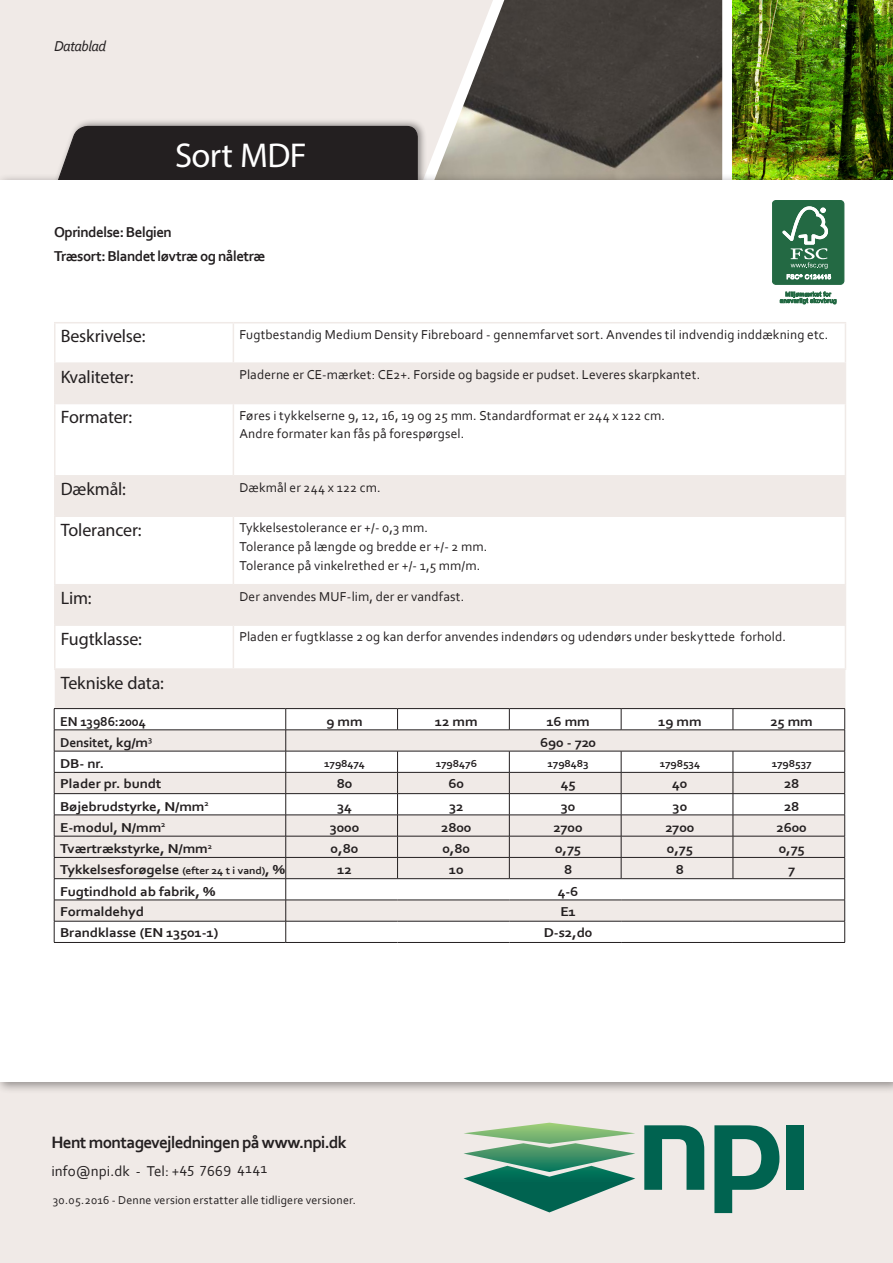
<style>
.page{position:relative;width:893px;height:1263px;background:#f0eae7}
.page>*{position:absolute;margin:0;border:0;box-sizing:border-box;transform-origin:0 0}
.Normal{font:34.65px "Myriad Pro";letter-spacing:-.02em;color:#fff}
.t1{font:18px "Myriad Pro";letter-spacing:-.01em;color:#231f20}
.t2{font:700 17.25px "Corbel";letter-spacing:-.04em;color:#231f20}
.t3{font:700 15px "Corbel";letter-spacing:-.03em;color:#231f20}
.t4{font:15px "Corbel";letter-spacing:.005em;color:#231f20}
.t5{font:italic 15px "Corbel";letter-spacing:-.04em;color:#231f20}
.t6{font:13.5px "Corbel";letter-spacing:.01em;color:#231f20}
.Brød{font:700 13.5px "Corbel";letter-spacing:-.01em;color:#231f20;scale:1.1 1}
.Brød-2{font:700 13.5px "Corbel";letter-spacing:-.01em;color:#231f20}
.t7{font:12px "Corbel";letter-spacing:.015em;color:#231f20}
.Brød-3{font:700 10.5px "Corbel";letter-spacing:-.01em;color:#231f20;scale:1.1 1}
.s1{font-size:10.5px}
</style>
<div class="page">
<svg style="left:428px;top:0;width:304px;height:174px;background:#77726c"></svg>
<div style="left:51px;top:118px;width:377px;height:87px;background:#231f20;opacity:.45"></div>
<div style="left:52px;top:125px;width:366px;height:49px;background:#231f20"></div>
<div style="left:0;top:180px;width:893px;height:901px;background:#fff"></div>
<svg style="left:55px;top:364px;width:790px;height:344px;fill:#f0eae7"></svg>
<svg style="left:56px;top:626px;width:789px;height:42px"></svg>
<hr style="left:54px;top:322px;width:179px;height:1px;background:#f0eae7">
<hr style="left:54px;top:323px;width:2px;height:39px;background:#f0eae7">
<hr style="left:233px;top:322px;width:613px;height:1px;background:#f0eae7">
<hr style="left:233px;top:323px;width:1px;height:39px;background:#f0eae7">
<hr style="left:845px;top:323px;width:1px;height:39px;background:#f0eae7">
<hr style="left:54px;top:362px;width:179px;height:2px;background:#f0eae7">
<hr style="left:54px;top:364px;width:2px;height:39px;background:#f0eae7">
<hr style="left:233px;top:362px;width:613px;height:2px;background:#f0eae7">
<hr style="left:233px;top:364px;width:1px;height:39px;background:#f0eae7">
<hr style="left:845px;top:364px;width:1px;height:39px;background:#f0eae7">
<hr style="left:54px;top:403px;width:179px;height:1px;background:#f0eae7">
<hr style="left:54px;top:404px;width:2px;height:71px;background:#f0eae7">
<hr style="left:233px;top:403px;width:613px;height:1px;background:#f0eae7">
<hr style="left:233px;top:404px;width:1px;height:71px;background:#f0eae7">
<hr style="left:845px;top:404px;width:1px;height:71px;background:#f0eae7">
<hr style="left:54px;top:475px;width:179px;height:2px;background:#f0eae7">
<hr style="left:54px;top:477px;width:2px;height:38px;background:#f0eae7">
<hr style="left:233px;top:475px;width:613px;height:2px;background:#f0eae7">
<hr style="left:233px;top:477px;width:1px;height:38px;background:#f0eae7">
<hr style="left:845px;top:477px;width:1px;height:38px;background:#f0eae7">
<hr style="left:54px;top:515px;width:179px;height:2px;background:#f0eae7">
<hr style="left:54px;top:517px;width:2px;height:67px;background:#f0eae7">
<hr style="left:233px;top:515px;width:613px;height:2px;background:#f0eae7">
<hr style="left:233px;top:517px;width:1px;height:67px;background:#f0eae7">
<hr style="left:845px;top:517px;width:1px;height:67px;background:#f0eae7">
<hr style="left:54px;top:584px;width:179px;height:1px;background:#f0eae7">
<hr style="left:54px;top:585px;width:2px;height:39px;background:#f0eae7">
<hr style="left:233px;top:584px;width:613px;height:1px;background:#f0eae7">
<hr style="left:233px;top:585px;width:1px;height:39px;background:#f0eae7">
<hr style="left:845px;top:585px;width:1px;height:39px;background:#f0eae7">
<hr style="left:54px;top:624px;width:179px;height:2px;background:#f0eae7">
<hr style="left:54px;top:626px;width:2px;height:42px;background:#f0eae7">
<hr style="left:233px;top:624px;width:613px;height:2px;background:#f0eae7">
<hr style="left:233px;top:626px;width:1px;height:42px;background:#f0eae7">
<hr style="left:845px;top:626px;width:1px;height:42px;background:#f0eae7">
<hr style="left:54px;top:668px;width:179px;height:2px;background:#f0eae7">
<hr style="left:233px;top:668px;width:613px;height:2px;background:#f0eae7">
<hr style="left:286px;top:942px;width:112px;height:1px;background:#231f20">
<hr style="left:398px;top:942px;width:111px;height:1px;background:#231f20">
<hr style="left:509px;top:942px;width:112px;height:1px;background:#231f20">
<hr style="left:621px;top:942px;width:112px;height:1px;background:#231f20">
<hr style="left:733px;top:942px;width:112px;height:1px;background:#231f20">
<hr style="left:54px;top:942px;width:232px;height:1px;background:#231f20">
<svg style="left:54px;top:708px;width:791px;height:234px"></svg>
<img style="left:732px;top:0;width:161px;height:180px">
<svg style="left:463px;top:1123px;width:172px;height:89px"></svg>
<svg style="left:644px;top:1125px;width:60px;height:65px"></svg>
<svg style="left:714px;top:1125px;width:65px;height:88px"></svg>
<div style="left:786px;top:1125px;width:18px;height:65px;background:#006350"></div>
<div style="left:772px;top:200px;width:72px;height:84px;background:#236943;border-radius:4px"></div>
<div style="left:772px;top:200px;width:72px;height:85px;border:1px solid #236943;border-radius:4px"></div>
<svg style="left:782px;top:206px;width:49px;height:73px"></svg>
<svg style="left:780px;top:291px;width:56px;height:13px"></svg>
<p class="t5" style="left:54px;top:37px;width:54px">Datablad</p>
<p class="Normal" style="left:175px;top:134px;width:133px">Sort MDF</p>
<p class="t3" style="left:54px;top:223px;width:119px">Oprindelse: Belgien</p>
<p class="t3" style="left:54px;top:247px;width:213px">Træsort: Blandet løvtræ og nåletræ</p>
<p class="t1" style="left:61px;top:325px;width:86px">Beskrivelse:</p>
<p class="t6" style="left:239px;top:326px;width:591px">Fugtbestandig Medium Density Fibreboard - gennemfarvet sort. Anvendes til indvendig inddækning etc.</p>
<p class="t1" style="left:61px;top:365px;width:74px">Kvaliteter:</p>
<p class="t6" style="left:239px;top:366px;width:462px">Pladerne er CE-mærket: CE2+. Forside og bagside er pudset. Leveres skarpkantet.</p>
<p class="t1" style="left:61px;top:406px;width:73px">Formater:</p>
<p class="t6" style="left:239px;top:407px;width:427px">Føres i tykkelserne 9, 12, 16, 19 og 25 mm. Standardformat er 244 x 122 cm.</p>
<p class="t6" style="left:239px;top:425px;width:226px">Andre formater kan fås på forespørgsel.</p>
<p class="t1" style="left:61px;top:478px;width:67px">Dækmål:</p>
<p class="t6" style="left:239px;top:479px;width:143px">Dækmål er 244 x 122 cm.</p>
<p class="t1" style="left:61px;top:519px;width:82px">Tolerancer:</p>
<p class="t6" style="left:239px;top:519px;width:190px">Tykkelsestolerance er +/- 0,3 mm.</p>
<p class="t6" style="left:239px;top:538px;width:249px">Tolerance på længde og bredde er +/- 2 mm.</p>
<p class="t6" style="left:239px;top:557px;width:242px">Tolerance på vinkelrethed er +/- 1,5 mm/m.</p>
<p class="t1" style="left:61px;top:587px;width:32px">Lim:</p>
<p class="t6" style="left:239px;top:588px;width:226px">Der anvendes MUF-lim, der er vandfast.</p>
<p class="t1" style="left:61px;top:627px;width:83px">Fugtklasse:</p>
<p class="t6" style="left:239px;top:628px;width:548px">Pladen er fugtklasse 2 og kan derfor anvendes indendørs og udendørs under beskyttede forhold.</p>
<p class="t1" style="left:61px;top:671px;width:105px">Tekniske data:</p>
<p class="Brød-2" style="left:60px;top:713px;width:87px">EN 13986:2004</p>
<p class="Brød" style="left:326px;top:713px;width:35px">9 mm</p>
<p class="Brød" style="left:435px;top:713px;width:40px">12 mm</p>
<p class="Brød" style="left:546px;top:713px;width:41px">16 mm</p>
<p class="Brød" style="left:658px;top:713px;width:41px">19 mm</p>
<p class="Brød" style="left:771px;top:713px;width:40px">25 mm</p>
<p class="Brød-2" style="left:60px;top:734px;width:94px">Densitet, kg/m<sup>3</sup></p>
<p class="Brød" style="left:540px;top:734px;width:53px">690 - 720</p>
<p class="Brød" style="left:60px;top:755px;width:41px">DB- nr.</p>
<p class="Brød-3" style="left:324px;top:757px;width:39px">1798474</p>
<p class="Brød-3" style="left:436px;top:757px;width:39px">1798476</p>
<p class="Brød-3" style="left:547px;top:757px;width:39px">1798483</p>
<p class="Brød-3" style="left:660px;top:757px;width:38px">1798534</p>
<p class="Brød-3" style="left:772px;top:757px;width:38px">1798537</p>
<p class="Brød" style="left:60px;top:775px;width:94px">Plader pr. bundt</p>
<p class="Brød" style="left:337px;top:775px;width:16px">80</p>
<p class="Brød" style="left:448px;top:775px;width:16px">60</p>
<p class="Brød" style="left:561px;top:775px;width:15px">45</p>
<p class="Brød" style="left:672px;top:775px;width:15px">40</p>
<p class="Brød" style="left:784px;top:775px;width:16px">28</p>
<p class="Brød" style="left:60px;top:798px;width:136px">Bøjebrudstyrke, N/mm<sup>2</sup></p>
<p class="Brød" style="left:337px;top:798px;width:15px">34</p>
<p class="Brød" style="left:449px;top:798px;width:15px">32</p>
<p class="Brød" style="left:561px;top:798px;width:15px">30</p>
<p class="Brød" style="left:673px;top:798px;width:15px">30</p>
<p class="Brød" style="left:784px;top:798px;width:16px">28</p>
<p class="Brød" style="left:60px;top:819px;width:97px">E-modul, N/mm<sup>2</sup></p>
<p class="Brød" style="left:330px;top:819px;width:29px">3000</p>
<p class="Brød" style="left:441px;top:819px;width:29px">2800</p>
<p class="Brød" style="left:554px;top:819px;width:28px">2700</p>
<p class="Brød" style="left:665px;top:819px;width:28px">2700</p>
<p class="Brød" style="left:776px;top:819px;width:29px">2600</p>
<p class="Brød" style="left:60px;top:840px;width:140px">Tværtrækstyrke, N/mm<sup>2</sup></p>
<p class="Brød" style="left:331px;top:840px;width:27px">0,80</p>
<p class="Brød" style="left:442px;top:840px;width:27px">0,80</p>
<p class="Brød" style="left:555px;top:840px;width:25px">0,75</p>
<p class="Brød" style="left:667px;top:840px;width:25px">0,75</p>
<p class="Brød" style="left:779px;top:840px;width:25px">0,75</p>
<p class="Brød" style="left:60px;top:862px;width:206px">Tykkelsesforøgelse <span class="s1">(efter 24 t i vand)</span>, %</p>
<p class="Brød" style="left:337px;top:862px;width:15px">12</p>
<p class="Brød" style="left:449px;top:862px;width:15px">10</p>
<p class="Brød" style="left:564px;top:862px;width:9px">8</p>
<p class="Brød" style="left:676px;top:862px;width:9px">8</p>
<p class="Brød" style="left:788px;top:862px;width:8px">7</p>
<p class="Brød" style="left:60px;top:883px;width:143px">Fugtindhold ab fabrik, %</p>
<p class="Brød" style="left:558px;top:883px;width:20px">4-6</p>
<p class="Brød" style="left:60px;top:903px;width:78px">Formaldehyd</p>
<p class="Brød" style="left:560px;top:903px;width:16px">E1</p>
<p class="Brød" style="left:60px;top:924px;width:145px">Brandklasse (EN 13501-1)</p>
<p class="Brød" style="left:544px;top:924px;width:46px">D-s2,d0</p>
<p class="t2" style="left:51px;top:1132px;width:297px">Hent montagevejledningen på www.npi.dk</p>
<p class="t4" style="left:51px;top:1162px;width:217px">info@npi.dk - Tel: +45 7669 4141</p>
<p class="t7" style="left:53px;top:1192px;width:305px">30.05.2016 - Denne version erstatter alle tidligere versioner.</p>
</div>
